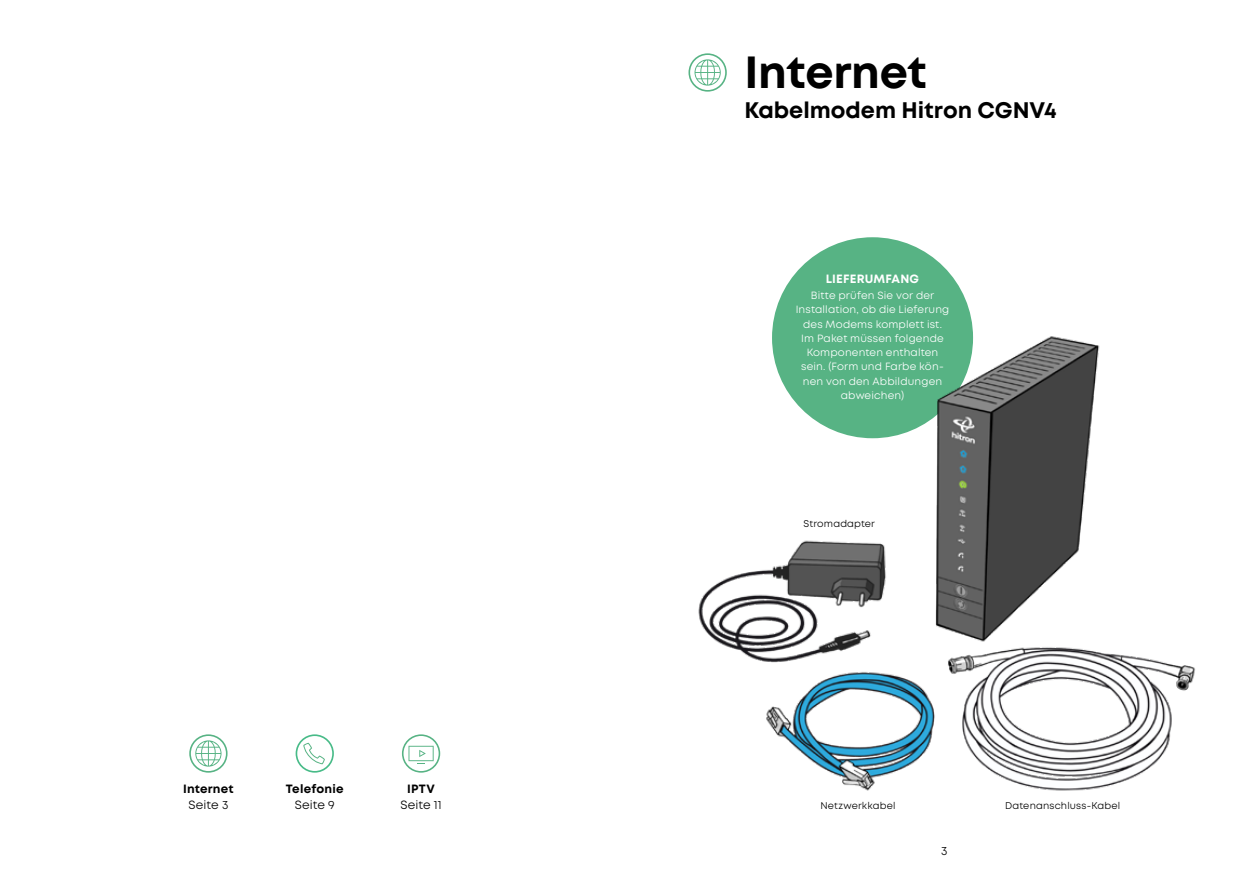
<style>
.page{position:relative;width:1259px;height:893px;background:#fff}
.page>*{position:absolute;margin:0;border:0;box-sizing:border-box;transform-origin:0 0}
.t1{font:700 45px "Mont";letter-spacing:-.01em;color:#000}
.t2{font:700 22.5px "Mont";color:#000}
.t3{font:700 12px "Mont";letter-spacing:.015em;color:#000}
.t4{font:12px "Mont";letter-spacing:.005em;color:#000}
.t5{font:700 12px "Mont";letter-spacing:.015em;color:#fff}
.t6{font:10.5px/14.2px "Mont";letter-spacing:.015em;color:#fff;text-align:center}
.t7{font:9.75px "Mont";letter-spacing:.02em;color:#000}
</style>
<div class="page">
<div style="left:772px;top:237px;width:201px;height:201px;background:#57b384;border-radius:50%"></div>
<img style="left:698px;top:319px;width:498px;height:472px">
<svg style="left:688px;top:53px;width:39px;height:39px"></svg>
<svg style="left:189px;top:734px;width:38px;height:39px"></svg>
<svg style="left:296px;top:734px;width:38px;height:39px"></svg>
<svg style="left:402px;top:734px;width:38px;height:39px"></svg>
<p class="t3" style="left:183px;top:781px;width:52px">Internet</p>
<p class="t4" style="left:188px;top:797px;width:41px">Seite 3</p>
<p class="t3" style="left:286px;top:781px;width:59px">Telefonie</p>
<p class="t4" style="left:295px;top:797px;width:42px">Seite 9</p>
<p class="t3" style="left:407px;top:781px;width:29px">IPTV</p>
<p class="t4" style="left:400px;top:797px;width:43px">Seite 11</p>
<h1 class="t1" style="left:744px;top:43px;width:184px">Internet</h1>
<h2 class="t2" style="left:744px;top:96px;width:314px">Kabelmodem Hitron CGNV4</h2>
<p class="t5" style="left:826px;top:271px;width:95px">LIEFERUMFANG</p>
<p class="t6" style="left:795px;top:288px;width:155px">Bitte prüfen Sie vor der<br>Installation, ob die Lieferung des Modems komplett ist.<br>Im Paket müssen folgende<br>Komponenten enthalten sein. (Form und Farbe kön&shy;nen von den Abbildungen abweichen)</p>
<p class="t7" style="left:803px;top:517px;width:73px">Stromadapter</p>
<p class="t7" style="left:820px;top:800px;width:76px">Netzwerkkabel</p>
<p class="t7" style="left:1005px;top:800px;width:117px">Datenanschluss-Kabel</p>
<p class="t4" style="left:941px;top:843px;width:8px">3</p>
</div>
